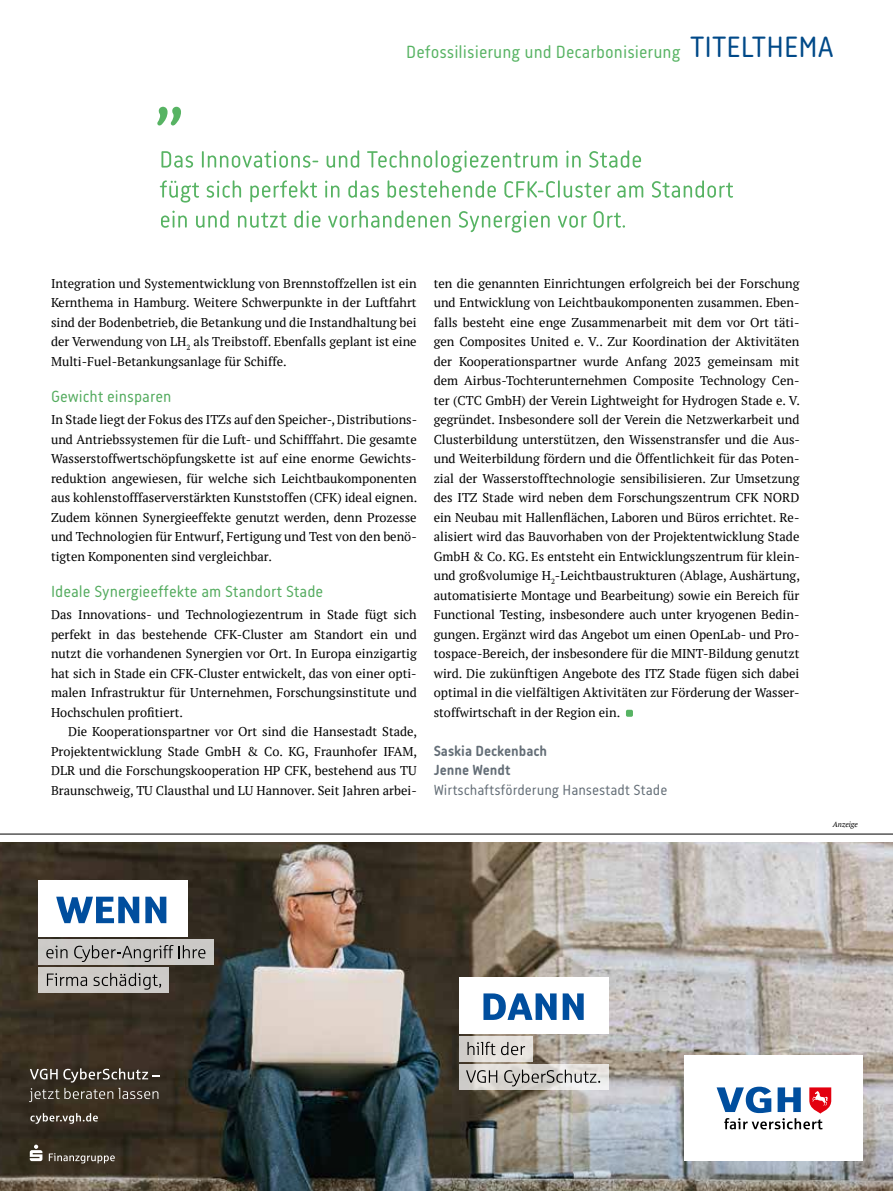
<style>
.page{position:relative;width:893px;height:1191px;background:#fff}
.page>*{position:absolute;margin:0;border:0;box-sizing:border-box;transform-origin:0 0}
.t1{font:18px "Korb";letter-spacing:.005em;color:#57b363}
.t2{font:16.5px "Korb";color:#53ab5e}
.t3{font:15px "Korb";color:#646e77}
.t4{font:700 15px/19.5px "Korb";color:#646e77}
.t5{font:12.75px/19.5px "PT Serif";color:#000;text-align:justify}
.t6{font:italic 7.5px "PT Serif";color:#000}
.s1{font-size:30px;color:#004988}
</style>
<div class="page">
<svg style="left:161px;top:210px;width:464px;height:22px"></svg>
<svg style="left:160px;top:180px;width:573px;height:22px"></svg>
<svg style="left:161px;top:150px;width:480px;height:22px"></svg>
<svg style="left:157px;top:107px;width:24px;height:18px"></svg>
<hr style="left:0;top:833px;width:893px;height:1px;background:#000">
<div style="left:626px;top:710px;width:7px;height:7px;background:#57b363;border-radius:2px"></div>
<img style="left:0;top:842px;width:893px;height:257px">
<img style="left:0;top:1099px;width:893px;height:92px">
<svg style="left:30px;top:1144px;width:85px;height:19px;background:#5a5347"></svg>
<div style="left:685px;top:1055px;width:178px;height:106px;background:#fff"></div>
<svg style="left:717px;top:1086px;width:114px;height:43px"></svg>
<svg style="left:29px;top:1068px;width:131px;height:34px;background:#554e43"></svg>
<svg style="left:30px;top:1113px;width:68px;height:10px"></svg>
<div style="left:459px;top:977px;width:149px;height:57px;background:#fff"></div>
<svg style="left:483px;top:993px;width:74px;height:27px"></svg>
<svg style="left:563px;top:993px;width:21px;height:27px"></svg>
<div style="left:459px;top:1036px;width:73px;height:25px;background:linear-gradient(to right,#d6d3cf,#ede8e3)"></div>
<svg style="left:467px;top:1041px;width:58px;height:14px"></svg>
<svg style="left:459px;top:1064px;width:150px;height:25px;background:#dddad7"></svg>
<svg style="left:466px;top:1070px;width:31px;height:12px"></svg>
<svg style="left:504px;top:1069px;width:96px;height:17px;background:#b7b6b3"></svg>
<div style="left:38px;top:880px;width:149px;height:57px;background:#fff"></div>
<svg style="left:56px;top:896px;width:83px;height:27px"></svg>
<svg style="left:145px;top:896px;width:21px;height:27px"></svg>
<div style="left:38px;top:939px;width:176px;height:26px;background:#cbcac7"></div>
<svg style="left:46px;top:945px;width:22px;height:13px"></svg>
<svg style="left:74px;top:945px;width:131px;height:17px"></svg>
<div style="left:38px;top:967px;width:131px;height:25px;background:#cfcbc8"></div>
<svg style="left:47px;top:973px;width:40px;height:13px"></svg>
<svg style="left:93px;top:972px;width:68px;height:17px"></svg>
<h1 class="t1" style="left:406px;top:42px;width:429px">Defossilisierung und Decarbonisierung <span class="s1">TITELTHEMA</span></h1>
<p class="t5" style="left:51px;top:273px;width:367px">Integration und Systementwicklung von Brennstoffzellen ist ein Kernthema in Hamburg. Weitere Schwerpunkte in der Luftfahrt sind der Bodenbetrieb, die Betankung und die Instandhaltung bei der Verwendung von LH<sub>2</sub> als Treibstoff. Ebenfalls geplant ist eine Multi-Fuel-Betankungsanlage für Schiffe.</p>
<p class="t2" style="left:51px;top:387px;width:122px">Gewicht einsparen</p>
<p class="t5" style="left:51px;top:410px;width:368px">In Stade liegt der Fokus des ITZs auf den Speicher-, Distributions&shy;und Antriebssystemen für die Luft- und Schifffahrt. Die gesamte Wasserstoffwertschöpfungskette ist auf eine enorme Gewichts&shy;reduktion angewiesen, für welche sich Leichtbaukomponenten aus kohlenstofffaserverstärkten Kunststoffen (CFK) ideal eignen.<br>Zudem können Synergieeffekte genutzt werden, denn Prozesse und Technologien für Entwurf, Fertigung und Test von den benö&shy;tigten Komponenten sind vergleichbar.</p>
<p class="t2" style="left:51px;top:582px;width:274px">Ideale Synergieeffekte am Standort Stade</p>
<p class="t5" style="left:51px;top:605px;width:367px">Das Innovations- und Technologiezentrum in Stade fügt sich perfekt in das bestehende CFK-Cluster am Standort ein und nutzt die vorhandenen Synergien vor Ort. In Europa einzigartig hat sich in Stade ein CFK-Cluster entwickelt, das von einer opti&shy;malen Infrastruktur für Unternehmen, Forschungsinstitute und Hochschulen profitiert.</p>
<p class="t5" style="left:51px;top:722px;width:368px;text-indent:17px">Die Kooperationspartner vor Ort sind die Hansestadt Stade, Projektentwicklung Stade GmbH &amp; Co. KG, Fraunhofer IFAM, DLR und die Forschungskooperation HP CFK, bestehend aus TU Braunschweig, TU Clausthal und LU Hannover. Seit Jahren arbei-</p>
<p class="t5" style="left:434px;top:273px;width:368px">ten die genannten Einrichtungen erfolgreich bei der Forschung und Entwicklung von Leichtbaukomponenten zusammen. Eben&shy;falls besteht eine enge Zusammenarbeit mit dem vor Ort täti&shy;gen Composites United e. V.. Zur Koordination der Aktivitäten der Kooperationspartner wurde Anfang 2023 gemeinsam mit dem Airbus-Tochterunternehmen Composite Technology Cen&shy;ter (CTC GmbH) der Verein Lightweight for Hydrogen Stade e. V. gegründet. Insbesondere soll der Verein die Netzwerkarbeit und Clusterbildung unterstützen, den Wissenstransfer und die Aus&shy;und Weiterbildung fördern und die Öffentlichkeit für das Poten&shy;zial der Wasserstofftechnologie sensibilisieren. Zur Umsetzung des ITZ Stade wird neben dem Forschungszentrum CFK NORD ein Neubau mit Hallenflächen, Laboren und Büros errichtet. Re&shy;alisiert wird das Bauvorhaben von der Projektentwicklung Stade GmbH &amp; Co. KG. Es entsteht ein Entwicklungszentrum für klein&shy;und großvolumige H<sub>2</sub>-Leichtbaustrukturen (Ablage, Aushärtung, automatisierte Montage und Bearbeitung) sowie ein Bereich für Functional Testing, insbesondere auch unter kryogenen Bedin&shy;gungen. Ergänzt wird das Angebot um einen OpenLab- und Pro&shy;tospace-Bereich, der insbesondere für die MINT-Bildung genutzt wird. Die zukünftigen Angebote des ITZ Stade fügen sich dabei optimal in die vielfältigen Aktivitäten zur Förderung der Wasser&shy;stoffwirtschaft in der Region ein.</p>
<p class="t4" style="left:434px;top:741px;width:115px">Saskia Deckenbach<br>Jenne Wendt</p>
<p class="t3" style="left:434px;top:781px;width:235px">Wirtschaftsförderung Hansestadt Stade</p>
<p class="t6" style="left:833px;top:819px;width:27px">Anzeige</p>
</div>
